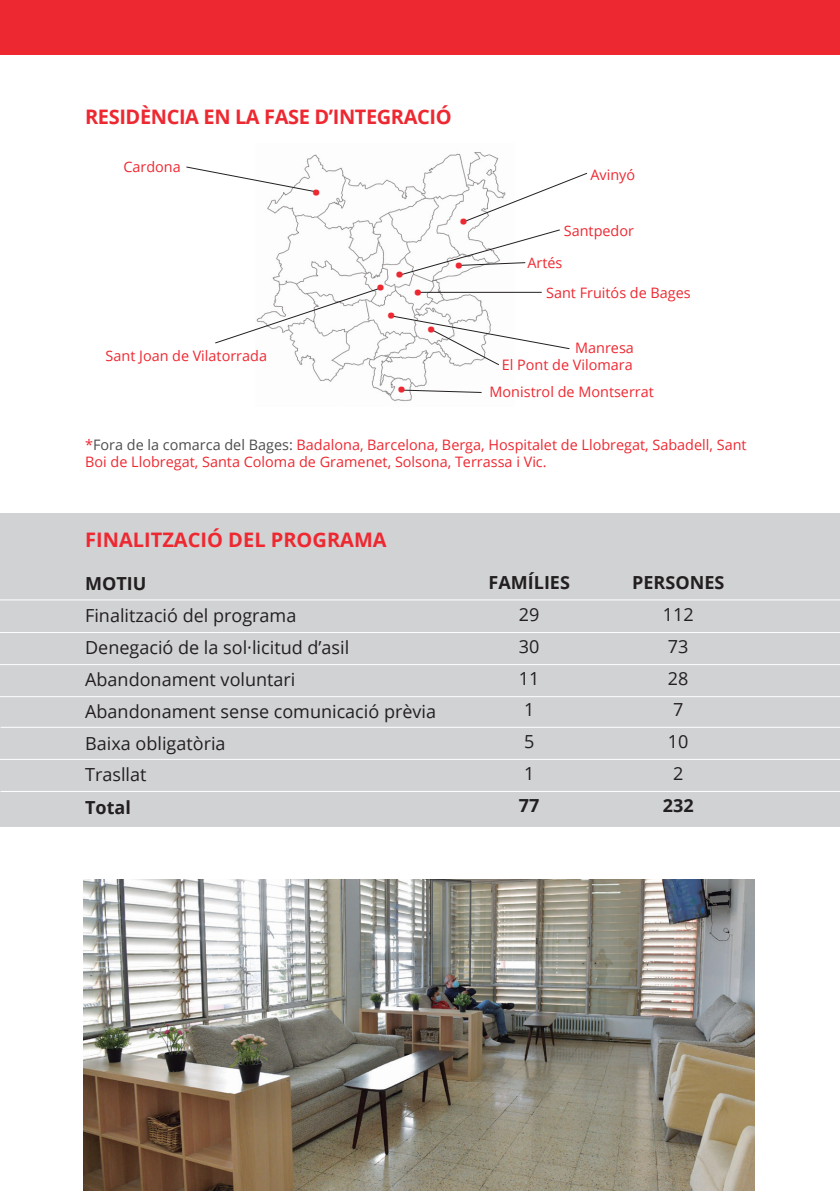
<style>
.page{position:relative;width:840px;height:1191px;background:#fff}
.page>*{position:absolute;margin:0;border:0;box-sizing:border-box;transform-origin:0 0}
.t1{font:700 36px "Open Sans";color:#ee2831}
.t2{font:700 20px "Open Sans";letter-spacing:-.02em;color:#ee2831}
.t3{font:700 20px "Open Sans";color:#ee2831}
.t4{font:18px/31.8px "Open Sans";color:#231f20}
.t5{font:700 18px "Open Sans";color:#231f20}
.t6{font:14.4px/17.2px "Open Sans";color:#ee2831}
.s1{color:#4b4c4d}
</style>
<div class="page">
<div style="left:1px;top:513px;width:838px;height:313px;background:#d1d2d4"></div>
<div style="left:0;top:0;width:839px;height:55px;background:#ee2831"></div>
<img style="left:267px;top:152px;width:246px;height:250px">
<svg style="left:186px;top:166px;width:133px;height:27px"></svg>
<svg style="left:400px;top:389px;width:82px;height:4px"></svg>
<svg style="left:215px;top:286px;width:168px;height:58px"></svg>
<hr style="left:417px;top:292px;width:124px;height:1px;background:#231f20">
<svg style="left:462px;top:172px;width:126px;height:51px"></svg>
<hr style="left:0;top:599px;width:839px;height:1px;background:#fff">
<hr style="left:0;top:664px;width:839px;height:1px;background:#fff">
<hr style="left:0;top:696px;width:839px;height:1px;background:#fff">
<hr style="left:1px;top:727px;width:838px;height:1px;background:#fff">
<hr style="left:0;top:759px;width:839px;height:1px;background:#fff">
<hr style="left:1px;top:791px;width:838px;height:1px;background:#fff">
<hr style="left:0;top:632px;width:839px;height:1px;background:#fff">
<img style="left:84px;top:879px;width:670px;height:312px">
<svg style="left:398px;top:229px;width:162px;height:47px"></svg>
<svg style="left:389px;top:315px;width:181px;height:51px"></svg>
<h2 class="t2" style="left:85px;top:102px;width:368px">RESIDÈNCIA EN LA FASE D’INTEGRACIÓ</h2>
<p class="t6" style="left:123px;top:158px;width:59px">Cardona</p>
<h1 class="t1" style="left:311px;top:156px;width:12px">.</h1>
<h1 class="t1" style="left:458px;top:185px;width:12px">.</h1>
<p class="t6" style="left:590px;top:165px;width:46px">Avinyó</p>
<p class="t6" style="left:563px;top:222px;width:72px">Santpedor</p>
<p class="t6" style="left:106px;top:346px;width:163px">Sant Joan de Vilatorrada</p>
<h1 class="t1" style="left:375px;top:245px;width:31px">..</h1>
<h1 class="t1" style="left:386px;top:280px;width:12px">.</h1>
<h1 class="t1" style="left:396px;top:354px;width:12px">.</h1>
<h1 class="t1" style="left:453px;top:230px;width:12px">.</h1>
<p class="t6" style="left:527px;top:254px;width:37px">Artés</p>
<h1 class="t1" style="left:412px;top:256px;width:12px">.</h1>
<p class="t6" style="left:545px;top:284px;width:146px">Sant Fruitós de Bages</p>
<h1 class="t1" style="left:426px;top:293px;width:12px">.</h1>
<p class="t6" style="left:575px;top:338px;width:60px">Manresa</p>
<p class="t6" style="left:489px;top:383px;width:166px">Monistrol de Montserrat</p>
<p class="t6" style="left:501px;top:356px;width:132px">El Pont de Vilomara</p>
<p class="t6" style="left:85px;top:435px;width:662px">*<span class="s1">Fora de la comarca del Bages:</span> Badalona, Barcelona, Berga, Hospitalet de Llobregat, Sabadell, Sant<br>Boi de Llobregat, Santa Coloma de Gramenet, Solsona, Terrassa i Vic.</p>
<h2 class="t3" style="left:85px;top:526px;width:303px">FINALITZACIÓ DEL PROGRAMA</h2>
<p class="t5" style="left:85px;top:571px;width:63px">MOTIU</p>
<p class="t4" style="left:85px;top:599px;width:352px">Finalització del programa<br>Denegació de la sol·licitud d’asil<br>Abandonament voluntari<br>Abandonament sense comunicació prèvia<br>Baixa obligatòria<br>Trasllat</p>
<p class="t5" style="left:85px;top:795px;width:47px">Total</p>
<p class="t5" style="left:488px;top:570px;width:83px">FAMÍLIES</p>
<p class="t4" style="left:518px;top:598px;width:22px">29<br>30<br>11<br>1<br>5<br>1</p>
<p class="t5" style="left:518px;top:792px;width:22px">77</p>
<p class="t5" style="left:631px;top:570px;width:94px">PERSONES</p>
<p class="t4" style="left:662px;top:598px;width:32px">112<br>73<br>28<br>7<br>10<br>2</p>
<p class="t5" style="left:662px;top:792px;width:32px">232</p>
</div>
